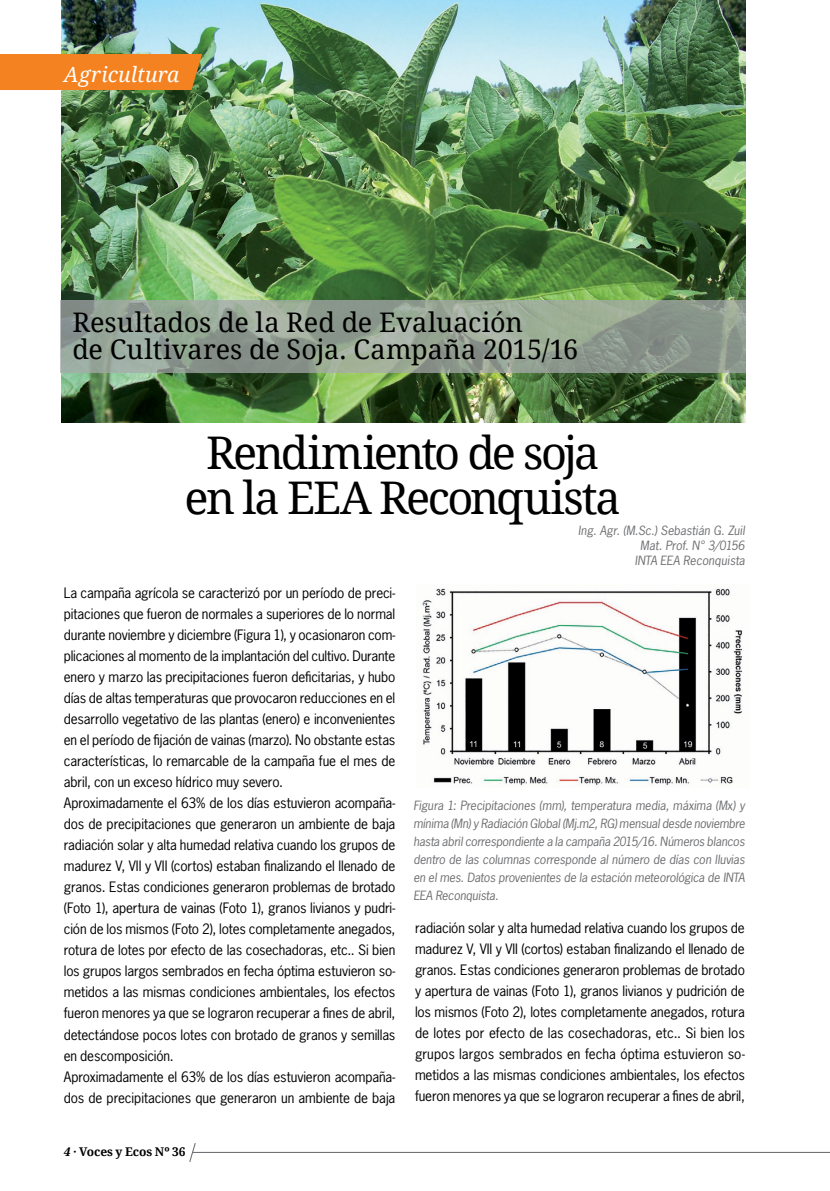
<style>
.page{position:relative;width:830px;height:1191px;background:#fff}
.page>*{position:absolute;margin:0;border:0;box-sizing:border-box;transform-origin:0 0}
.t1{font:45px/45px "Droid Serif";letter-spacing:-.055em;color:#000;text-align:center}
.t2{font:27px/27px "Droid Serif";color:#000}
.t3{font:italic 21px "Droid Serif";letter-spacing:.005em;color:#fff}
.t4{font:13.5px/21px "News Gothic Std";letter-spacing:-.01em;color:#000}
.t5{font:italic 12px/18px "News Gothic Std";letter-spacing:-.01em;color:#6d6e71;text-align:right}
.t6{font:700 12px "Droid Serif";letter-spacing:-.005em;color:#000}
.s1{font-style:italic}
</style>
<div class="page">
<hr style="left:192px;top:1151px;width:637px;height:2px;background:#6d6e71">
<svg style="left:189px;top:1143px;width:7px;height:19px"></svg>
<img style="left:61px;top:0;width:683px;height:422px">
<div style="left:0;top:54px;width:202px;height:36px;background:#f58220"></div>
<img style="left:422px;top:588px;width:320px;height:198px">
<svg style="left:61px;top:300px;width:685px;height:72px"></svg>
<h3 class="t3" style="left:64px;top:62px;width:117px">Agricultura</h3>
<h2 class="t2" style="left:72px;top:309px;width:507px">Resultados de la Red de Evaluación<br>de Cultivares de Soja. Campaña 2015/16</h2>
<h1 class="t1" style="left:184px;top:431px;width:437px">Rendimiento de soja en la EEA Reconquista</h1>
<p class="t5" style="left:578px;top:523px;width:168px;line-height:15px">Ing. Agr. (M.Sc.) Sebastián G. Zuil<br>Mat. Prof. N° 3/0156<br>INTA EEA Reconquista</p>
<p class="t4" style="left:64px;top:582px;width:333px">La campaña agrícola se caracterizó por un período de preci&shy;pitaciones que fueron de normales a superiores de lo normal durante noviembre y diciembre (Figura 1), y ocasionaron com&shy;plicaciones al momento de la implantación del cultivo. Durante enero y marzo las precipitaciones fueron deficitarias, y hubo días de altas temperaturas que provocaron reducciones en el desarrollo vegetativo de las plantas (enero) e inconvenientes en el período de fijación de vainas (marzo). No obstante estas características, lo remarcable de la campaña fue el mes de abril, con un exceso hídrico muy severo.<br>Aproximadamente el 63% de los días estuvieron acompaña&shy;dos de precipitaciones que generaron un ambiente de baja radiación solar y alta humedad relativa cuando los grupos de madurez V, VII y VII (cortos) estaban finalizando el llenado de granos. Estas condiciones generaron problemas de brotado (Foto 1), apertura de vainas (Foto 1), granos livianos y pudri&shy;ción de los mismos (Foto 2), lotes completamente anegados, rotura de lotes por efecto de las cosechadoras, etc.. Si bien los grupos largos sembrados en fecha óptima estuvieron so&shy;metidos a las mismas condiciones ambientales, los efectos fueron menores ya que se lograron recuperar a fines de abril, detectándose pocos lotes con brotado de granos y semillas en descomposición.<br>Aproximadamente el 63% de los días estuvieron acompaña&shy;dos de precipitaciones que generaron un ambiente de baja</p>
<p class="t5" style="left:413px;top:797px;width:333px;text-align:justify">Figura 1: Precipitaciones (mm), temperatura media, máxima (Mx) y mínima (Mn) y Radiación Global (Mj.m2, RG) mensual desde noviembre hasta abril correspondiente a la campaña 2015/16. Números blancos dentro de las columnas corresponde al número de días con lluvias en el mes. Datos provenientes de la estación meteorológica de INTA EEA Reconquista.</p>
<p class="t4" style="left:415px;top:917px;width:331px;text-align:justify">radiación solar y alta humedad relativa cuando los grupos de madurez V, VII y VII (cortos) estaban finalizando el llenado de granos. Estas condiciones generaron problemas de brotado y apertura de vainas (Foto 1), granos livianos y pudrición de los mismos (Foto 2), lotes completamente anegados, rotura de lotes por efecto de las cosechadoras, etc.. Si bien los grupos largos sembrados en fecha óptima estuvieron so&shy;metidos a las mismas condiciones ambientales, los efectos fueron menores ya que se lograron recuperar a fines de abril,</p>
<p class="t6" style="left:64px;top:1145px;width:123px"><span class="s1">4</span> · Voces y Ecos Nº 36</p>
</div>
